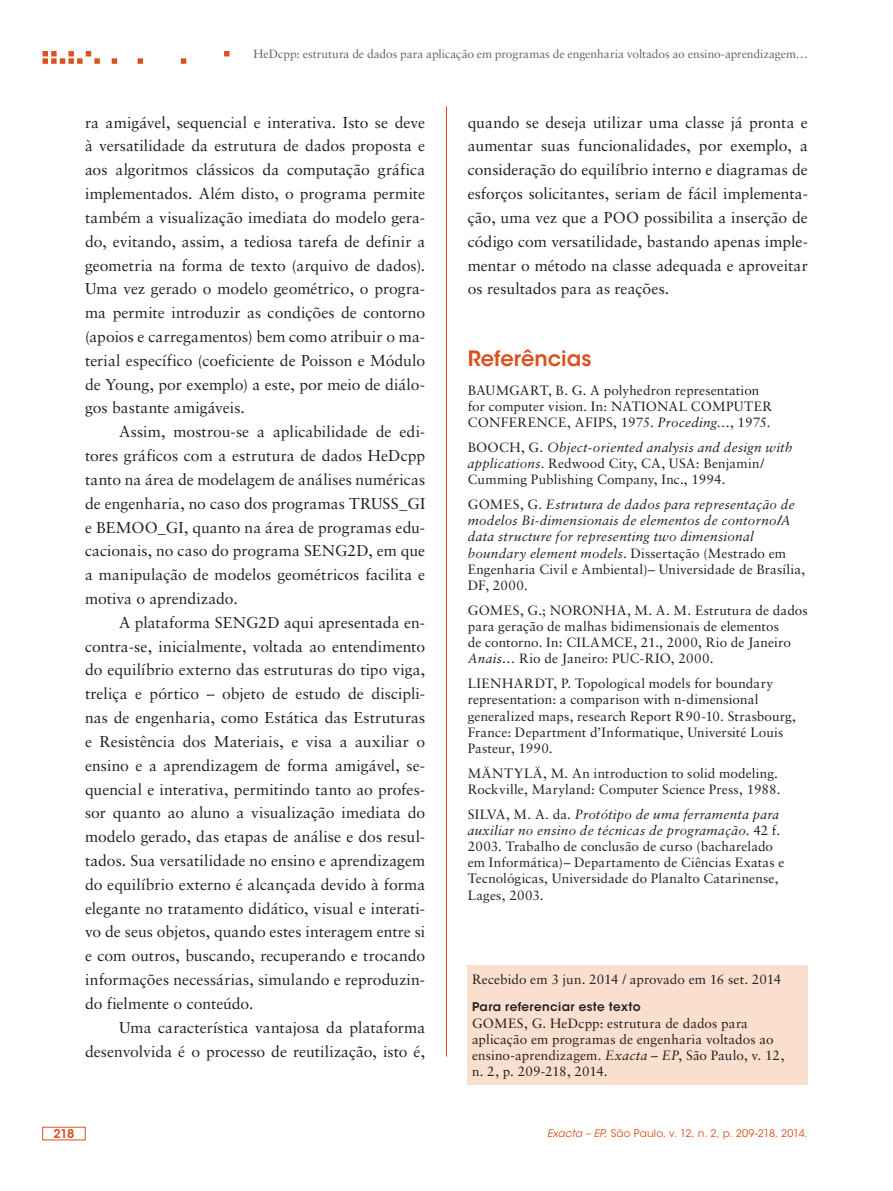
<style>
.page{position:relative;width:893px;height:1191px;background:#fff}
.page>*{position:absolute;margin:0;border:0;box-sizing:border-box;transform-origin:0 0}
.ex_Subtitulo_-_refs{font:600 21px "ITC Avant Garde Std";color:#da511d}
.ex_Normal{font:15.75px/23.9px "Sabon LT Std";color:#231f20;text-align:justify}
.ex_Referencias{font:13.5px/16.2px "Sabon LT Std";letter-spacing:.01em;color:#231f20}
.ex_Referencias-2{font:italic 13.5px/16.2px "Sabon LT Std";letter-spacing:.02em;color:#231f20}
.t1{font:12px "Sabon LT Std";letter-spacing:-.01em;color:#636366}
.ex_Tabela_-_titulo{font:600 12px "ITC Avant Garde Std";letter-spacing:.03em;color:#231f20}
.t2{font:600 12px "ITC Avant Garde Std";color:#da511d}
.t3{font:10.5px "ITC Avant Garde Std";letter-spacing:.02em;color:#da511d}
.s1{font-style:italic}
.s2{font-style:normal}
.s3{font-weight:700}
</style>
<div class="page">
<svg style="left:43px;top:51px;width:186px;height:13px"></svg>
<hr style="left:446px;top:106px;width:1px;height:950px;background:#da511d">
<div style="left:468px;top:965px;width:340px;height:119px;background:#fadfce"></div>
<p class="t1" style="left:254px;top:46px;width:556px">HeDcpp: estrutura de dados para aplicação em programas de engenharia voltados ao ensino-aprendizagem…</p>
<p class="ex_Normal" style="left:85px;top:110px;width:342px">ra amigável, sequencial e interativa. Isto se deve à versatilidade da estrutura de dados proposta e aos algoritmos clássicos da computação gráfica implementados. Além disto, o programa permite também a visualização imediata do modelo gera&shy;do, evitando, assim, a tediosa tarefa de definir a geometria na forma de texto (arquivo de dados).<br>Uma vez gerado o modelo geométrico, o progra&shy;ma permite introduzir as condições de contorno (apoios e carregamentos) bem como atribuir o ma&shy;terial específico (coeficiente de Poisson e Módulo de Young, por exemplo) a este, por meio de diálo&shy;gos bastante amigáveis.</p>
<p class="ex_Normal" style="left:85px;top:420px;width:342px;text-indent:34px">Assim, mostrou-se a aplicabilidade de edi&shy;tores gráficos com a estrutura de dados HeDcpp tanto na área de modelagem de análises numéricas de engenharia, no caso dos programas TRUSS_GI e BEMOO_GI, quanto na área de programas edu&shy;cacionais, no caso do programa SENG2D, em que a manipulação de modelos geométricos facilita e motiva o aprendizado.</p>
<p class="ex_Normal" style="left:85px;top:610px;width:342px;text-indent:34px">A plataforma SENG2D aqui apresentada en&shy;contra-se, inicialmente, voltada ao entendimento do equilíbrio externo das estruturas do tipo viga, treliça e pórtico – objeto de estudo de discipli&shy;nas de engenharia, como Estática das Estruturas e Resistência dos Materiais, e visa a auxiliar o ensino e a aprendizagem de forma amigável, se&shy;quencial e interativa, permitindo tanto ao profes&shy;sor quanto ao aluno a visualização imediata do modelo gerado, das etapas de análise e dos resul&shy;tados. Sua versatilidade no ensino e aprendizagem do equilíbrio externo é alcançada devido à forma elegante no tratamento didático, visual e interati&shy;vo de seus objetos, quando estes interagem entre si e com outros, buscando, recuperando e trocando informações necessárias, simulando e reproduzin&shy;do fielmente o conteúdo.</p>
<p class="ex_Normal" style="left:85px;top:1015px;width:342px;text-align:right">Uma característica vantajosa da plataforma desenvolvida é o processo de reutilização, isto é,</p>
<p class="ex_Normal" style="left:468px;top:110px;width:342px">quando se deseja utilizar uma classe já pronta e aumentar suas funcionalidades, por exemplo, a consideração do equilíbrio interno e diagramas de esforços solicitantes, seriam de fácil implementa&shy;ção, uma vez que a POO possibilita a inserção de código com versatilidade, bastando apenas imple&shy;mentar o método na classe adequada e aproveitar os resultados para as reações.</p>
<p class="ex_Subtitulo_-_refs" style="left:468px;top:345px;width:125px">Referências</p>
<p class="ex_Referencias" style="left:468px;top:382px;width:306px">BAUMGART, B. G. A polyhedron representation for computer vision. In: NATIONAL COMPUTER<br>CONFERENCE, AFIPS, 1975. <span class="s1">Proceding</span>…, 1975.</p>
<p class="ex_Referencias" style="left:468px;top:439px;width:326px">BOOCH, G. <span class="s1">Object-oriented analysis and design with applications</span>. Redwood City, CA, USA: Benjamin/<br>Cumming Publishing Company, Inc., 1994.</p>
<p class="ex_Referencias-2" style="left:468px;top:496px;width:339px"><span class="s2">GOMES, G.</span> Estrutura de dados para representação de modelos Bi-dimensionais de elementos de contorno<span class="s3">/</span>A data structure for representing two dimensional boundary element models<span class="s2">. Dissertação (Mestrado em Engenharia Civil e Ambiental)– Universidade de Brasília, DF, 2000.</span></p>
<p class="ex_Referencias" style="left:468px;top:602px;width:341px">GOMES, G.; NORONHA, M. A. M. Estrutura de dados para geração de malhas bidimensionais de elementos<br>de contorno. In: CILAMCE, 21., 2000, Rio de Janeiro <span class="s1">Anais</span>… Rio de Janeiro: PUC-RIO, 2000.</p>
<p class="ex_Referencias" style="left:468px;top:675px;width:330px">LIENHARDT, P. Topological models for boundary representation: a comparison with n-dimensional generalized maps, research Report R90-10. Strasbourg, France: Department d’Informatique, Université Louis Pasteur, 1990.</p>
<p class="ex_Referencias" style="left:468px;top:764px;width:314px">MÄNTYLÄ, M. An introduction to solid modeling.<br>Rockville, Maryland: Computer Science Press, 1988.</p>
<p class="ex_Referencias" style="left:468px;top:805px;width:318px">SILVA, M. A. da. <span class="s1">Protótipo de uma ferramenta para auxiliar no ensino de técnicas de programação</span>. 42 f.<br>2003. Trabalho de conclusão de curso (bacharelado em Informática)– Departamento de Ciências Exatas e Tecnológicas, Universidade do Planalto Catarinense, Lages, 2003.</p>
<p class="ex_Referencias" style="left:472px;top:971px;width:311px">Recebido em 3 jun. 2014 / aprovado em 16 set. 2014</p>
<p class="ex_Tabela_-_titulo" style="left:472px;top:999px;width:170px">Para referenciar este texto</p>
<p class="ex_Referencias" style="left:472px;top:1014px;width:314px">GOMES, G. HeDcpp: estrutura de dados para aplicação em programas de engenharia voltados ao ensino-aprendizagem. <span class="s1">Exacta – EP</span>, São Paulo, v. 12, n. 2, p. 209-218, 2014.</p>
<p class="t2" style="left:54px;top:1126px;width:22px">218</p>
<p class="t3" style="left:547px;top:1127px;width:262px"><span class="s1">Exacta – EP</span>, São Paulo, v. 12, n. 2, p. 209-218, 2014.</p>
</div>
